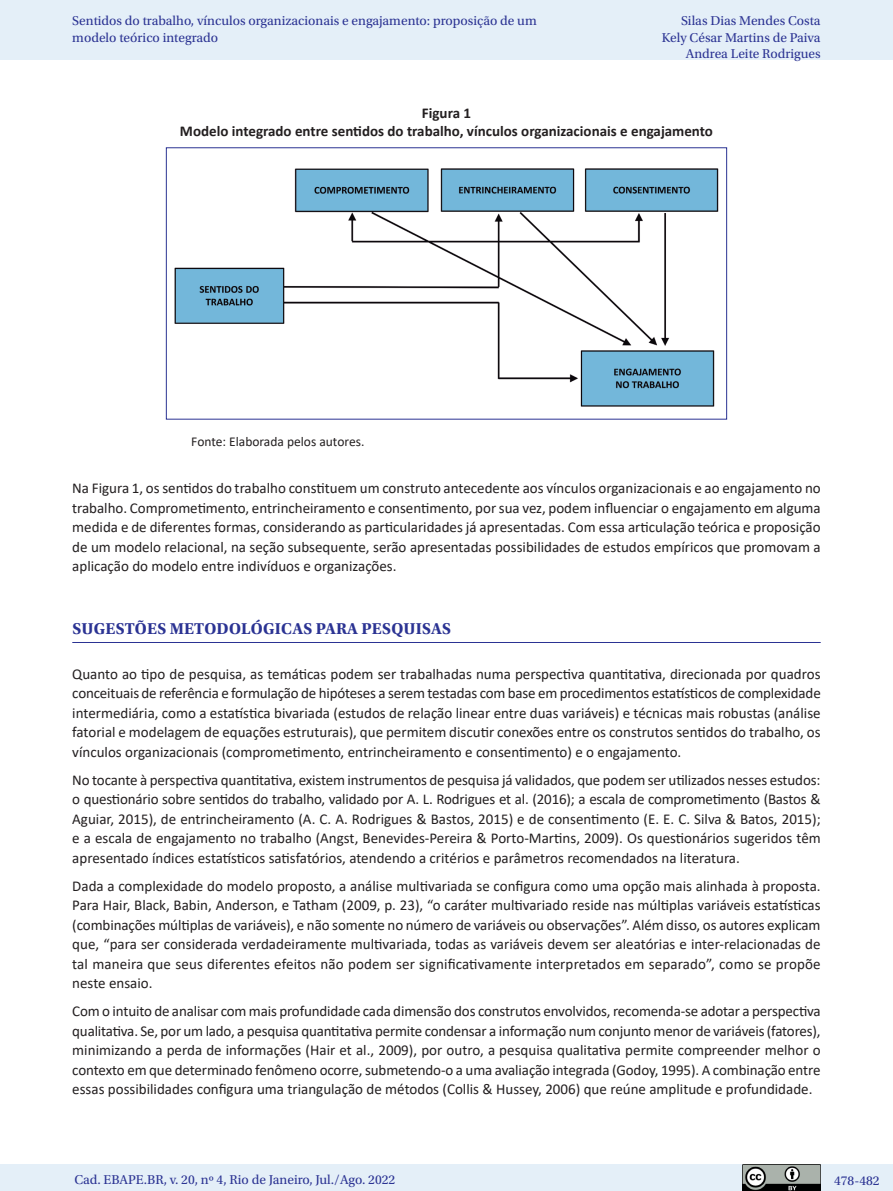
<style>
.page{position:relative;width:893px;height:1191px;background:#fff}
.page>*{position:absolute;margin:0;border:0;box-sizing:border-box;transform-origin:0 0}
._07_1_sub_1{font:700 16.5px "Utopia Std";letter-spacing:.01em;color:#2b3393}
._06_0_texto{font:15px/19.5px "Calibri";color:#231f20;text-align:justify}
._08_2_tabela_titulo{font:700 15px/18px "Calibri";color:#231f20;text-align:center}
.t1{font:13.5px/16.5px "Utopia Std";color:#2b3393}
._00__fonte_legenda_f{font:13.5px "Calibri";color:#231f20}
</style>
<div class="page">
<div style="left:0;top:0;width:893px;height:60px;background:#e4eff8"></div>
<div style="left:0;top:1164px;width:893px;height:27px;background:#e4eff8"></div>
<img style="left:743px;top:1164px;width:78px;height:27px">
<hr style="left:72px;top:642px;width:749px;height:1px;background:#2b3393">
<img style="left:174px;top:168px;width:545px;height:239px">
<div style="left:166px;top:147px;width:561px;height:272px;border:1px solid #2b3393"></div>
<p class="t1" style="left:72px;top:13px;width:466px">Sentidos do trabalho, vínculos organizacionais e engajamento: proposição de um modelo teórico integrado</p>
<p class="t1" style="left:662px;top:13px;width:160px;text-align:right">Silas Dias Mendes Costa<br>Kely César Martins de Paiva<br>Andrea Leite Rodrigues</p>
<p class="_08_2_tabela_titulo" style="left:180px;top:103px;width:535px">Figura 1<br>Modelo integrado entre sentidos do trabalho, vínculos organizacionais e engajamento</p>
<p class="_00__fonte_legenda_f" style="left:191px;top:432px;width:175px">Fonte: Elaborada pelos autores.</p>
<p class="_06_0_texto" style="left:72px;top:478px;width:750px">Na Figura 1, os sentidos do trabalho constituem um construto antecedente aos vínculos organizacionais e ao engajamento no trabalho. Comprometimento, entrincheiramento e consentimento, por sua vez, podem influenciar o engajamento em alguma medida e de diferentes formas, considerando as particularidades já apresentadas. Com essa articulação teórica e proposição de um modelo relacional, na seção subsequente, serão apresentadas possibilidades de estudos empíricos que promovam a aplicação do modelo entre indivíduos e organizações.</p>
<p class="_07_1_sub_1" style="left:72px;top:618px;width:380px">SUGESTÕES METODOLÓGICAS PARA PESQUISAS</p>
<p class="_06_0_texto" style="left:72px;top:663px;width:750px">Quanto ao tipo de pesquisa, as temáticas podem ser trabalhadas numa perspectiva quantitativa, direcionada por quadros conceituais de referência e formulação de hipóteses a serem testadas com base em procedimentos estatísticos de complexidade intermediária, como a estatística bivariada (estudos de relação linear entre duas variáveis) e técnicas mais robustas (análise fatorial e modelagem de equações estruturais), que permitem discutir conexões entre os construtos sentidos do trabalho, os vínculos organizacionais (comprometimento, entrincheiramento e consentimento) e o engajamento.</p>
<p class="_06_0_texto" style="left:72px;top:769px;width:750px">No tocante à perspectiva quantitativa, existem instrumentos de pesquisa já validados, que podem ser utilizados nesses estudos: o questionário sobre sentidos do trabalho, validado por A. L. Rodrigues et al. (2016); a escala de comprometimento (Bastos &amp; Aguiar, 2015), de entrincheiramento (A. C. A. Rodrigues &amp; Bastos, 2015) e de consentimento (E. E. C. Silva &amp; Batos, 2015); e a escala de engajamento no trabalho (Angst, Benevides-Pereira &amp; Porto-Martins, 2009). Os questionários sugeridos têm apresentado índices estatísticos satisfatórios, atendendo a critérios e parâmetros recomendados na literatura.</p>
<p class="_06_0_texto" style="left:72px;top:875px;width:750px">Dada a complexidade do modelo proposto, a análise multivariada se configura como uma opção mais alinhada à proposta.<br>Para Hair, Black, Babin, Anderson, e Tatham (2009, p. 23), “o caráter multivariado reside nas múltiplas variáveis estatísticas (combinações múltiplas de variáveis), e não somente no número de variáveis ou observações”. Além disso, os autores explicam que, “para ser considerada verdadeiramente multivariada, todas as variáveis devem ser aleatórias e inter-relacionadas de tal maneira que seus diferentes efeitos não podem ser significativamente interpretados em separado”, como se propõe neste ensaio.</p>
<p class="_06_0_texto" style="left:72px;top:1001px;width:750px">Com o intuito de analisar com mais profundidade cada dimensão dos construtos envolvidos, recomenda-se adotar a perspectiva qualitativa. Se, por um lado, a pesquisa quantitativa permite condensar a informação num conjunto menor de variáveis (fatores), minimizando a perda de informações (Hair et al., 2009), por outro, a pesquisa qualitativa permite compreender melhor o contexto em que determinado fenômeno ocorre, submetendo-o a uma avaliação integrada (Godoy, 1995). A combinação entre essas possibilidades configura uma triangulação de métodos (Collis &amp; Hussey, 2006) que reúne amplitude e profundidade.</p>
<p class="t1" style="left:74px;top:1171px;width:322px">Cad. EBAPE.BR, v. 20, nº 4, Rio de Janeiro, Jul./Ago. 2022</p>
<p class="t1" style="left:834px;top:1172px;width:47px">478-482</p>
</div>
